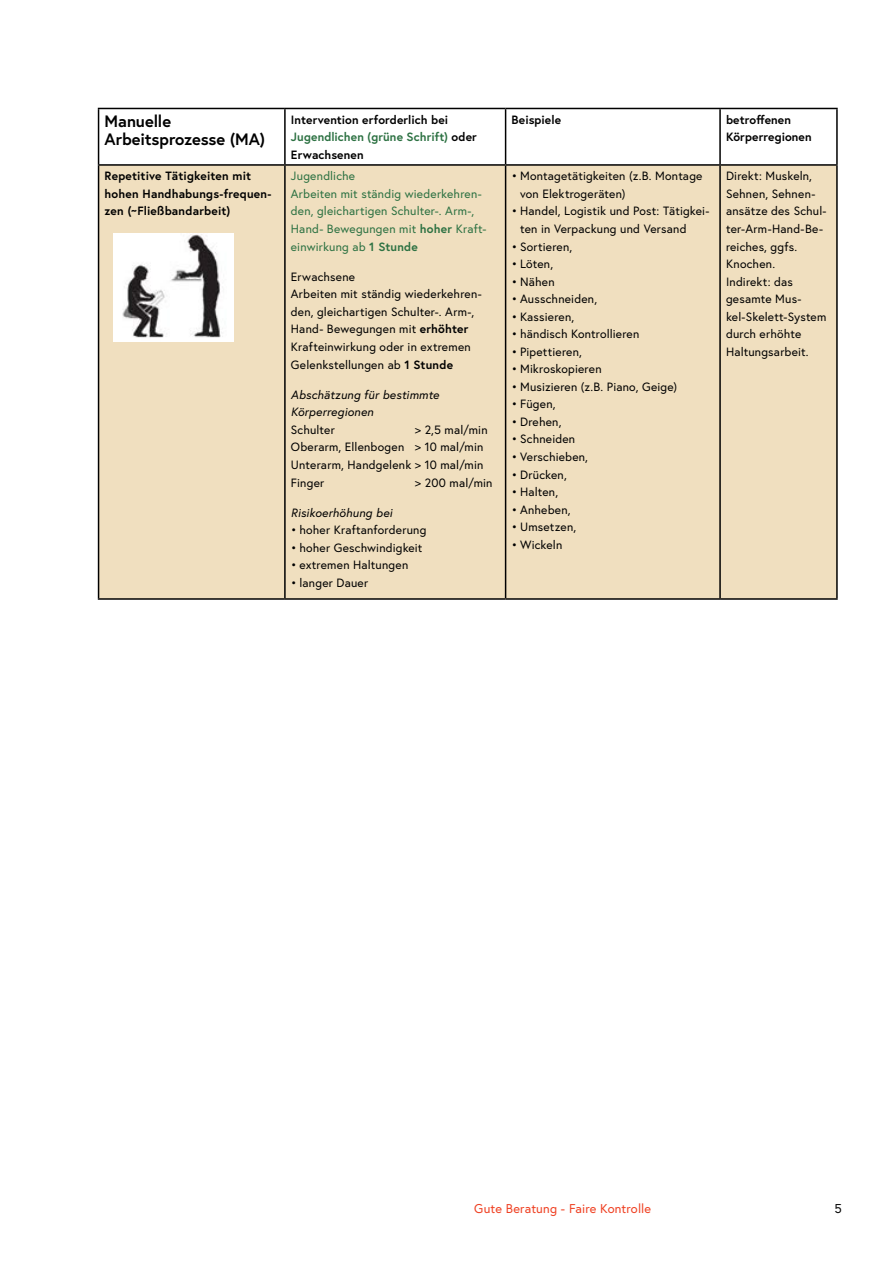
<style>
.page{position:relative;width:893px;height:1263px;background:#fff}
.page>*{position:absolute;margin:0;border:0;box-sizing:border-box;transform-origin:0 0}
.th_Tabellenkopf{font:700 16.5px/17.5px "Europa Austria";letter-spacing:-.005em;color:#000}
.t1{font:12.75px "Europa Austria";letter-spacing:.01em;color:#ef4123}
.t2{font:12.75px "Europa Austria";color:#000}
.td_Tabellentext{font:12px/17.5px "Europa Austria";letter-spacing:.015em;color:#000}
.Tabelle_Aufzählung_punkt{font:12px/17.5px "Europa Austria";letter-spacing:.015em;color:#000}
.td_Tabellentext-2{font:12px/17.5px "Europa Austria";letter-spacing:.015em;color:#2c7142}
.th_Tabellenkopf-2{font:700 12px/17.5px "Europa Austria";letter-spacing:.01em;color:#000}
.td_Tabellentext-3{font:700 12px/17.5px "Europa Austria";letter-spacing:.015em;color:#000}
.td_Tabellentext-4{font:italic 12px/17.5px "Europa Austria";letter-spacing:.015em;color:#000}
.s1{color:#2c7142}
.s2{font-weight:700}
</style>
<div class="page">
<div style="left:99px;top:166px;width:737px;height:432px;background:#f0dfbf"></div>
<hr style="left:98px;top:108px;width:187px;height:1px;background:#000">
<hr style="left:98px;top:109px;width:1px;height:55px;background:#000">
<hr style="left:285px;top:108px;width:221px;height:1px;background:#000">
<hr style="left:284px;top:109px;width:2px;height:55px;background:#000">
<hr style="left:506px;top:108px;width:214px;height:1px;background:#000">
<hr style="left:505px;top:109px;width:1px;height:55px;background:#000">
<hr style="left:720px;top:108px;width:118px;height:1px;background:#000">
<hr style="left:719px;top:109px;width:2px;height:55px;background:#000">
<hr style="left:836px;top:109px;width:2px;height:55px;background:#000">
<hr style="left:98px;top:164px;width:187px;height:2px;background:#000">
<hr style="left:98px;top:166px;width:1px;height:432px;background:#000">
<hr style="left:285px;top:164px;width:221px;height:2px;background:#000">
<hr style="left:284px;top:166px;width:2px;height:432px;background:#000">
<hr style="left:506px;top:164px;width:214px;height:2px;background:#000">
<hr style="left:505px;top:166px;width:1px;height:432px;background:#000">
<hr style="left:720px;top:164px;width:118px;height:2px;background:#000">
<hr style="left:719px;top:166px;width:2px;height:432px;background:#000">
<hr style="left:836px;top:166px;width:2px;height:432px;background:#000">
<hr style="left:98px;top:598px;width:187px;height:2px;background:#000">
<hr style="left:285px;top:598px;width:221px;height:2px;background:#000">
<hr style="left:506px;top:598px;width:214px;height:2px;background:#000">
<hr style="left:720px;top:598px;width:118px;height:2px;background:#000">
<img style="left:113px;top:233px;width:121px;height:109px">
<p class="th_Tabellenkopf" style="left:105px;top:112px;width:162px">Manuelle<br>Arbeitsprozesse (MA)</p>
<p class="th_Tabellenkopf-2" style="left:291px;top:111px;width:187px">Intervention erforderlich bei<br><span class="s1">Jugendlichen (grüne Schrift)</span> oder<br>Erwachsenen</p>
<p class="th_Tabellenkopf-2" style="left:512px;top:111px;width:51px">Beispiele</p>
<p class="th_Tabellenkopf-2" style="left:726px;top:111px;width:87px">betroffenen<br>Körperregionen</p>
<p class="td_Tabellentext-3" style="left:105px;top:167px;width:169px">Repetitive Tätigkeiten mit hohen Handhabungs-frequen&shy;zen (~Fließbandarbeit)</p>
<p class="td_Tabellentext-2" style="left:291px;top:167px;width:66px">Jugendliche</p>
<p class="Tabelle_Aufzählung_punkt" style="left:520px;top:167px;width:184px;text-indent:-9px">• Montagetätigkeiten (z.B. Montage von Elektrogeräten)</p>
<p class="Tabelle_Aufzählung_punkt" style="left:520px;top:202px;width:191px;text-indent:-9px">• Handel, Logistik und Post: Tätigkei&shy;ten in Verpackung und Versand</p>
<p class="Tabelle_Aufzählung_punkt" style="left:512px;top:237px;width:62px">• Sortieren,</p>
<p class="Tabelle_Aufzählung_punkt" style="left:512px;top:255px;width:43px">• Löten,</p>
<p class="Tabelle_Aufzählung_punkt" style="left:512px;top:272px;width:45px">• Nähen</p>
<p class="Tabelle_Aufzählung_punkt" style="left:512px;top:290px;width:87px">• Ausschneiden,</p>
<p class="Tabelle_Aufzählung_punkt" style="left:512px;top:307px;width:64px">• Kassieren,</p>
<p class="Tabelle_Aufzählung_punkt" style="left:512px;top:325px;width:129px">• händisch Kontrollieren</p>
<p class="Tabelle_Aufzählung_punkt" style="left:512px;top:343px;width:72px">• Pipettieren,</p>
<p class="Tabelle_Aufzählung_punkt" style="left:512px;top:360px;width:92px">• Mikroskopieren</p>
<p class="Tabelle_Aufzählung_punkt" style="left:512px;top:378px;width:167px">• Musizieren (z.B. Piano, Geige)</p>
<p class="Tabelle_Aufzählung_punkt" style="left:512px;top:395px;width:45px">• Fügen,</p>
<p class="Tabelle_Aufzählung_punkt" style="left:512px;top:413px;width:51px">• Drehen,</p>
<p class="Tabelle_Aufzählung_punkt" style="left:512px;top:430px;width:65px">• Schneiden</p>
<p class="Tabelle_Aufzählung_punkt" style="left:512px;top:448px;width:78px">• Verschieben,</p>
<p class="Tabelle_Aufzählung_punkt" style="left:512px;top:465px;width:57px">• Drücken,</p>
<p class="Tabelle_Aufzählung_punkt" style="left:512px;top:483px;width:48px">• Halten,</p>
<p class="Tabelle_Aufzählung_punkt" style="left:512px;top:500px;width:60px">• Anheben,</p>
<p class="Tabelle_Aufzählung_punkt" style="left:512px;top:518px;width:66px">• Umsetzen,</p>
<p class="Tabelle_Aufzählung_punkt" style="left:512px;top:535px;width:52px">• Wickeln</p>
<p class="td_Tabellentext" style="left:726px;top:167px;width:102px">Direkt: Muskeln,<br>Sehnen, Sehnen&shy;ansätze des Schul&shy;ter-Arm-Hand-Be&shy;reiches, ggfs.<br>Knochen.</p>
<p class="td_Tabellentext" style="left:726px;top:272px;width:102px">Indirekt: das gesamte Mus&shy;kel-Skelett-System durch erhöhte<br>Haltungsarbeit.</p>
<p class="td_Tabellentext-2" style="left:291px;top:185px;width:197px">Arbeiten mit ständig wiederkehren&shy;den, gleichartigen Schulter-. Arm-,<br>Hand- Bewegungen mit <span class="s2">hoher</span> Kraft&shy;einwirkung ab <span class="s2">1 Stunde</span></p>
<p class="td_Tabellentext" style="left:291px;top:268px;width:66px">Erwachsene</p>
<p class="td_Tabellentext" style="left:291px;top:285px;width:192px">Arbeiten mit ständig wiederkehren&shy;den, gleichartigen Schulter-. Arm-, Hand- Bewegungen mit <span class="s2">erhöhter </span>Krafteinwirkung oder in extremen Gelenkstellungen ab <span class="s2">1 Stunde</span></p>
<p class="td_Tabellentext-4" style="left:291px;top:386px;width:150px">Abschätzung für bestimmte<br>Körperregionen</p>
<p class="td_Tabellentext" style="left:291px;top:421px;width:45px">Schulter</p>
<p class="td_Tabellentext" style="left:415px;top:421px;width:74px">&gt; 2,5 mal/min</p>
<p class="td_Tabellentext" style="left:291px;top:438px;width:194px">Oberarm, Ellenbogen &gt; 10 mal/min</p>
<p class="td_Tabellentext" style="left:291px;top:456px;width:194px">Unterarm, Handgelenk &gt; 10 mal/min</p>
<p class="td_Tabellentext" style="left:291px;top:473px;width:35px">Finger</p>
<p class="td_Tabellentext" style="left:415px;top:473px;width:79px">&gt; 200 mal/min</p>
<p class="td_Tabellentext-4" style="left:291px;top:504px;width:103px">Risikoerhöhung bei</p>
<p class="Tabelle_Aufzählung_punkt" style="left:291px;top:521px;width:137px">• hoher Kraftanforderung</p>
<p class="Tabelle_Aufzählung_punkt" style="left:291px;top:539px;width:133px">• hoher Geschwindigkeit</p>
<p class="Tabelle_Aufzählung_punkt" style="left:291px;top:556px;width:119px">• extremen Haltungen</p>
<p class="Tabelle_Aufzählung_punkt" style="left:291px;top:574px;width:79px">• langer Dauer</p>
<p class="t1" style="left:474px;top:1200px;width:178px">Gute Beratung - Faire Kontrolle</p>
<p class="t2" style="left:835px;top:1200px;width:9px">5</p>
</div>
